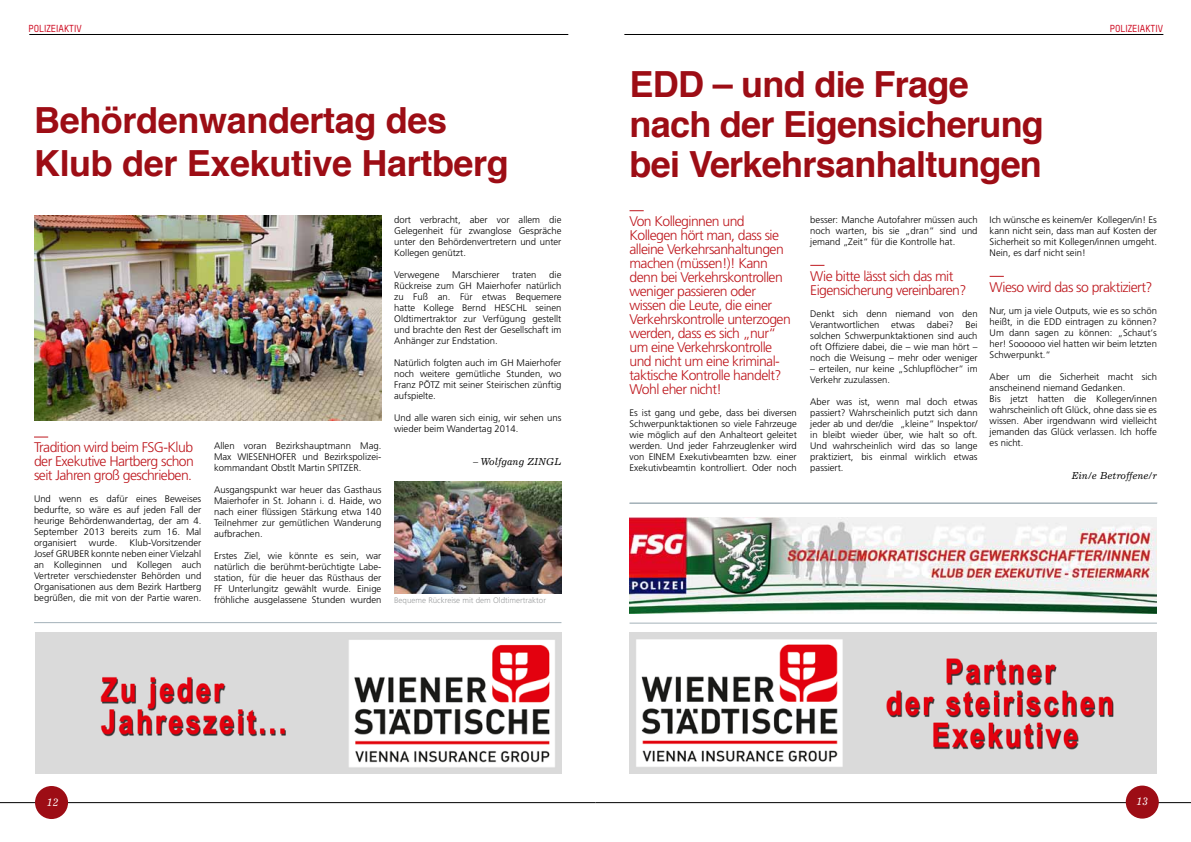
<style>
.page{position:relative;width:1191px;height:842px;background:#fff}
.page>*{position:absolute;margin:0;border:0;box-sizing:border-box;transform-origin:0 0}
.t1{font:700 36px/40px "Helvetica";letter-spacing:-.02em;color:#9d0d15}
.t2{font:300 14px/14px "Frutiger LT Std";letter-spacing:-.04em;color:#be181e}
.t3{font:italic 11px "Excelsior LT Std";color:#fff}
.t4{font:italic 10px "Excelsior LT Std";color:#000}
.t5{font:500 10px "TSTARPRO";color:#cd071e}
.t6{font:300 9.5px/11px "Frutiger LT Std";color:#000;text-align:justify}
.t7{font:300 8px "Frutiger LT Std";color:#9c9e9f}
</style>
<div class="page">
<hr style="left:595px;top:802px;width:596px;height:1px;background:#000">
<hr style="left:0;top:802px;width:595px;height:1px;background:#000">
<hr style="left:29px;top:34px;width:539px;height:1px;background:#000">
<hr style="left:624px;top:34px;width:539px;height:1px;background:#000">
<div style="left:35px;top:786px;width:33px;height:33px;background:#9d0d15;border-radius:50%"></div>
<div style="left:1125px;top:785px;width:33px;height:34px;background:#9d0d15;border-radius:50%"></div>
<svg style="left:629px;top:210px;width:14px;height:1px"></svg>
<svg style="left:810px;top:265px;width:14px;height:1px"></svg>
<svg style="left:989px;top:276px;width:14px;height:1px"></svg>
<svg style="left:34px;top:436px;width:14px;height:1px"></svg>
<hr style="left:34px;top:622px;width:527px;height:1px;background:#a4b2b9">
<hr style="left:629px;top:503px;width:528px;height:1px;background:#a4b2b9">
<hr style="left:629px;top:623px;width:528px;height:1px;background:#a4b2b9">
<img style="left:34px;top:215px;width:347px;height:205px">
<img style="left:394px;top:482px;width:167px;height:111px">
<img style="left:35px;top:632px;width:526px;height:142px">
<img style="left:629px;top:632px;width:527px;height:142px">
<img style="left:629px;top:517px;width:528px;height:96px">
<p class="t5" style="left:29px;top:22px;width:55px">POLIZEIAKTIV</p>
<p class="t5" style="left:1109px;top:22px;width:55px">POLIZEIAKTIV</p>
<h1 class="t1" style="left:34px;top:99px;width:476px;line-height:43.2px">Behördenwandertag des<br>Klub der Exekutive Hartberg</h1>
<h2 class="t2" style="left:34px;top:441px;width:161px;text-align:justify">Tradition wird beim FSG-Klub der Exekutive Hartberg schon seit Jahren groß geschrieben.</h2>
<p class="t6" style="left:34px;top:494px;width:169px">Und wenn es dafür eines Beweises bedurfte, so wäre es auf jeden Fall der heurige Behördenwandertag, der am 4.<br>September 2013 bereits zum 16. Mal organisiert</p>
<p class="t6" style="left:34px;top:538px;width:169px;text-indent:95px">Klub-Vorsitzender Josef GRUBER konnte neben einer Vielzahl an Kolleginnen und Kollegen auch Vertreter verschiedenster Behörden und Organisationen aus dem Bezirk Hartberg begrüßen, die mit von der Partie waren.</p>
<p class="t6" style="left:89px;top:538px;width:30px">wurde.</p>
<p class="t6" style="left:214px;top:440px;width:169px">Allen voran Bezirkshauptmann Mag.<br>Max WIESENHOFER und Bezirkspolizei&shy;kommandant Obstlt Martin SPITZER.</p>
<p class="t6" style="left:214px;top:484px;width:169px">Ausgangspunkt war heuer das Gasthaus Maierhofer in St. Johann i. d. Haide, wo nach einer flüssigen Stärkung etwa 140<br>Teilnehmer zur gemütlichen Wanderung aufbrachen.</p>
<p class="t6" style="left:214px;top:550px;width:169px">Erstes Ziel, wie könnte es sein, war natürlich die berühmt-berüchtigte Labe&shy;station, für die heuer das Rüsthaus der FF Unterlungitz gewählt wurde. Einige fröhliche ausgelassene Stunden wurden</p>
<p class="t6" style="left:394px;top:214px;width:169px">dort verbracht, aber vor allem die Gelegenheit für zwanglose Gespräche unter den Behördenvertretern und unter Kollegen genützt.</p>
<p class="t6" style="left:394px;top:269px;width:47px">Verwegene</p>
<p class="t6" style="left:452px;top:269px;width:49px">Marschierer</p>
<p class="t6" style="left:512px;top:269px;width:26px">traten</p>
<p class="t6" style="left:394px;top:269px;width:169px;text-indent:155px">die Rückreise zum GH Maierhofer natürlich zu Fuß an. Für etwas Bequemere hatte Kollege Bernd HESCHL seinen Oldtimertraktor zur Verfügung gestellt und brachte den Rest der Gesellschaft im Anhänger zur Endstation.</p>
<p class="t6" style="left:394px;top:357px;width:169px">Natürlich folgten auch im GH Maierhofer noch weitere gemütliche Stunden, wo Franz PÖTZ mit seiner Steirischen zünftig aufspielte.</p>
<p class="t6" style="left:394px;top:412px;width:169px">Und alle waren sich einig, wir sehen uns wieder beim Wandertag 2014.</p>
<p class="t4" style="left:473px;top:455px;width:90px">– Wolfgang ZINGL</p>
<p class="t7" style="left:394px;top:596px;width:153px">Bequeme Rückreise mit dem Oldtimertraktor</p>
<h1 class="t1" style="left:629px;top:65px;width:416px">EDD – und die Frage nach der Eigensicherung bei Verkehrsanhaltungen</h1>
<p class="t2" style="left:629px;top:214px;width:163px">Von Kolleginnen und<br>Kollegen hört man, dass sie alleine Verkehrsanhaltungen machen (müssen!)! Kann denn bei Verkehrskontrollen weniger passieren oder wissen die Leute, die einer<br>Verkehrskontrolle unterzogen werden, dass es sich „nur“ um eine Verkehrskontrolle und nicht um eine kriminal&shy;taktische Kontrolle handelt?<br>Wohl eher nicht!</p>
<p class="t6" style="left:629px;top:407px;width:169px">Es ist gang und gebe, dass bei diversen Schwerpunktaktionen so viele Fahrzeuge wie möglich auf den Anhalteort geleitet werden. Und jeder Fahrzeuglenker wird von EINEM Exekutivbeamten bzw. einer Exekutivbeamtin kontrolliert. Oder noch</p>
<p class="t6" style="left:810px;top:214px;width:169px">besser: Manche Autofahrer müssen auch noch warten, bis sie „dran“ sind und jemand „Zeit“ für die Kontrolle hat.</p>
<h2 class="t2" style="left:810px;top:269px;width:158px">Wie bitte lässt sich das mit<br>Eigensicherung vereinbaren?</h2>
<p class="t6" style="left:810px;top:308px;width:169px">Denkt sich denn niemand von den Verantwortlichen etwas dabei? Bei solchen Schwerpunktaktionen sind auch oft Offiziere dabei, die – wie man hört – noch die Weisung – mehr oder weniger</p>
<p class="t6" style="left:810px;top:363px;width:169px">– erteilen, nur keine „Schlupflöcher“ im<br>Verkehr zuzulassen.</p>
<p class="t6" style="left:810px;top:396px;width:169px">Aber was ist, wenn mal doch etwas passiert? Wahrscheinlich putzt sich dann jeder ab und der/die „kleine“ Inspektor/ in bleibt wieder über, wie halt so oft.<br>Und wahrscheinlich wird das so lange praktiziert, bis einmal wirklich etwas passiert.</p>
<p class="t6" style="left:989px;top:214px;width:169px">Ich wünsche es keinem/er Kollegen/in! Es kann nicht sein, dass man auf Kosten der Sicherheit so mit Kollegen/innen umgeht.<br>Nein, es darf nicht sein!</p>
<h2 class="t2" style="left:989px;top:280px;width:164px">Wieso wird das so praktiziert?</h2>
<p class="t6" style="left:989px;top:305px;width:169px">Nur, um ja viele Outputs, wie es so schön heißt, in die EDD eintragen zu können?<br>Um dann sagen zu können: „Schaut‘s her! Soooooo viel hatten wir beim letzten Schwerpunkt.“</p>
<p class="t6" style="left:989px;top:371px;width:169px;text-align:left">Aber um die Sicherheit macht sich anscheinend niemand Gedanken.<br>Bis jetzt hatten die Kollegen/innen wahrscheinlich oft Glück, ohne dass sie es wissen. Aber irgendwann wird vielleicht jemanden das Glück verlassen. Ich hoffe es nicht.</p>
<p class="t4" style="left:1071px;top:469px;width:87px">Ein/e Betroffene/r</p>
<p class="t3" style="left:46px;top:796px;width:14px">12</p>
<p class="t3" style="left:1136px;top:795px;width:14px">13</p>
</div>
